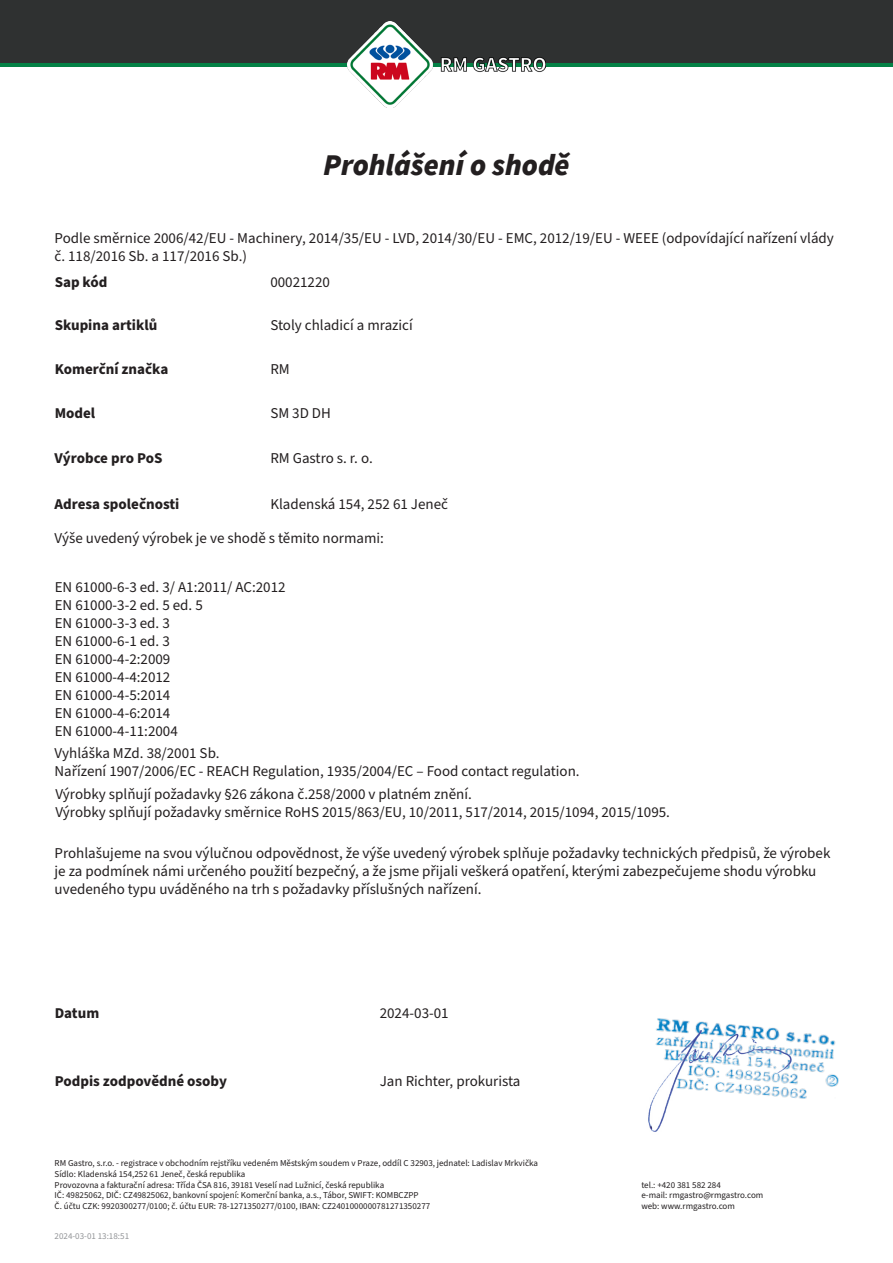
<style>
.page{position:relative;width:893px;height:1263px;background:#fff}
.page>*{position:absolute;margin:0;border:0;box-sizing:border-box;transform-origin:0 0}
.t1{font:italic 900 30px "Source Sans Pro";color:#231f20}
.t2{font:15px/18px "Source Sans Pro";color:#231f20}
.t3{font:700 15px "Source Sans Pro";color:#231f20}
.t4{font:9px/10.8px "Source Sans Pro";color:#231f20}
.t5{font:9px "Source Sans Pro";color:#939598}
</style>
<div class="page">
<svg style="left:0;top:62px;width:893px;height:5px;background:#0c7142"></svg>
<div style="left:0;top:0;width:893px;height:62px;background:#2f3131"></div>
<img style="left:348px;top:22px;width:197px;height:85px">
<img style="left:657px;top:1018px;width:182px;height:81px">
<img style="left:648px;top:1026px;width:150px;height:106px">
<p class="t1" style="left:323px;top:144px;width:248px">Prohlášení o shodě</p>
<p class="t2" style="left:55px;top:229px;width:781px">Podle směrnice 2006/42/EU - Machinery, 2014/35/EU - LVD, 2014/30/EU - EMC, 2012/19/EU - WEEE (odpovídající nařízení vlády č. 118/2016 Sb. a 117/2016 Sb.)</p>
<p class="t3" style="left:55px;top:272px;width:54px">Sap kód</p>
<p class="t2" style="left:270px;top:273px;width:61px">00021220</p>
<p class="t2" style="left:270px;top:316px;width:144px">Stoly chladicí a mrazicí</p>
<p class="t2" style="left:270px;top:360px;width:21px">RM</p>
<p class="t2" style="left:270px;top:405px;width:62px">SM 3D DH</p>
<p class="t3" style="left:55px;top:314px;width:104px">Skupina artiklů</p>
<p class="t3" style="left:55px;top:359px;width:115px">Komerční značka</p>
<p class="t3" style="left:55px;top:403px;width:42px">Model</p>
<p class="t3" style="left:55px;top:448px;width:109px">Výrobce pro PoS</p>
<p class="t3" style="left:55px;top:493px;width:126px">Adresa společnosti</p>
<p class="t2" style="left:55px;top:530px;width:331px">Výše uvedený výrobek je ve shodě s těmito normami:</p>
<p class="t2" style="left:270px;top:450px;width:104px">RM Gastro s. r. o.</p>
<p class="t2" style="left:270px;top:495px;width:179px">Kladenská 154, 252 61 Jeneč</p>
<p class="t2" style="left:55px;top:578px;width:232px">EN 61000-6-3 ed. 3/ A1:2011/ AC:2012<br>EN 61000-3-2 ed. 5 ed. 5<br>EN 61000-3-3 ed. 3<br>EN 61000-6-1 ed. 3<br>EN 61000-4-2:2009<br>EN 61000-4-4:2012<br>EN 61000-4-5:2014<br>EN 61000-4-6:2014<br>EN 61000-4-11:2004</p>
<p class="t2" style="left:55px;top:745px;width:527px">Vyhláška MZd. 38/2001 Sb.<br>Nařízení 1907/2006/EC - REACH Regulation, 1935/2004/EC – Food contact regulation.</p>
<p class="t2" style="left:55px;top:786px;width:616px">Výrobky splňují požadavky §26 zákona č.258/2000 v platném znění.<br>Výrobky splňují požadavky směrnice RoHS 2015/863/EU, 10/2011, 517/2014, 2015/1094, 2015/1095.</p>
<p class="t2" style="left:55px;top:844px;width:777px">Prohlašujeme na svou výlučnou odpovědnost, že výše uvedený výrobek splňuje požadavky technických předpisů, že výrobek je za podmínek námi určeného použití bezpečný, a že jsme přijali veškerá opatření, kterými zabezpečujeme shodu výrobku uvedeného typu uváděného na trh s požadavky příslušných nařízení.</p>
<p class="t3" style="left:55px;top:1003px;width:46px">Datum</p>
<p class="t2" style="left:380px;top:1004px;width:70px">2024-03-01</p>
<p class="t3" style="left:55px;top:1071px;width:174px">Podpis zodpovědné osoby</p>
<p class="t2" style="left:380px;top:1073px;width:142px">Jan Richter, prokurista</p>
<p class="t4" style="left:55px;top:1158px;width:485px">RM Gastro, s.r.o. - registrace v obchodním rejstříku vedeném Městským soudem v Praze, oddíl C 32903, jednatel: Ladislav Mrkvička Sídlo: Kladenská 154,252 61 Jeneč, česká republika<br>Provozovna a fakturační adresa: Třída ČSA 816, 39181 Veselí nad Lužnicí, česká republika<br>IČ: 49825062, DIČ: CZ49825062, bankovní spojení: Komerční banka, a.s., Tábor, SWIFT: KOMBCZPP<br>Č. účtu CZK: 9920300277/0100; č. účtu EUR: 78-1271350277/0100, IBAN: CZ2401000000781271350277</p>
<p class="t5" style="left:55px;top:1230px;width:76px">2024-03-01 13:18:51</p>
<p class="t4" style="left:641px;top:1179px;width:124px">tel.: +420 381 582 284<br>e-mail: rmgastro@rmgastro.com web: www.rmgastro.com</p>
</div>
